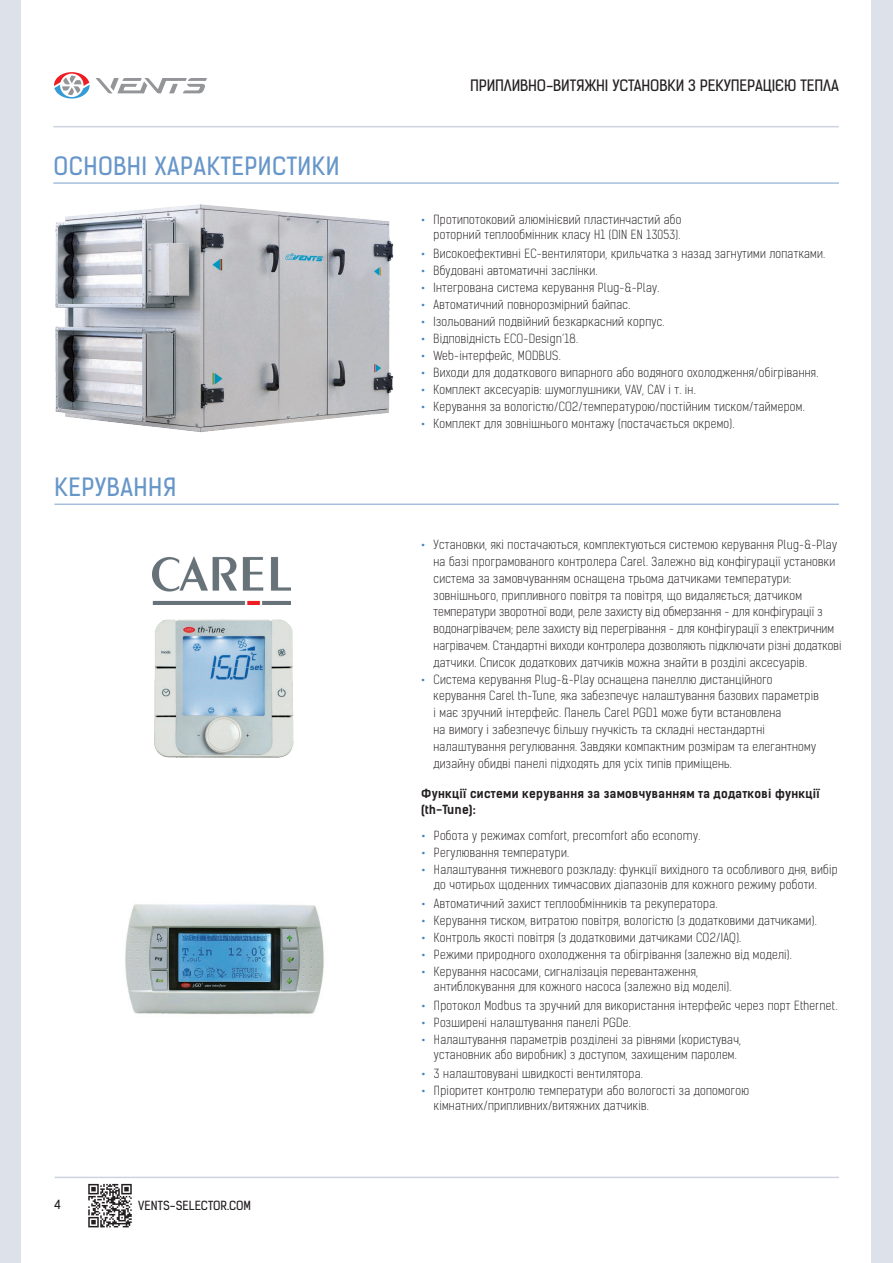
<style>
.page{position:relative;width:893px;height:1263px;background:#fff}
.page>*{position:absolute;margin:0;border:0;box-sizing:border-box;transform-origin:0 0}
.t1{font:24px "Kelson Sans Regular BG";letter-spacing:.02em;color:#6796c9}
.t2{font:15px "Kelson Sans Regular BG";letter-spacing:-.01em;color:#231f20}
.t3{font:12px/16.8px "Kelson Sans Light RU";letter-spacing:.025em;color:#231f20}
.t4{font:12px/16.5px "Kelson Sans Bold RU";letter-spacing:.025em;color:#231f20}
.t5{font:12px "Kelson Sans Regular BG";letter-spacing:.005em;color:#231f20}
.s1{font-family:"Kelson Sans";font-weight:700;color:#4185be}
</style>
<div class="page">
<hr style="left:55px;top:1177px;width:784px;height:1px;background:#cdd3df">
<hr style="left:53px;top:126px;width:786px;height:1px;background:#cdd3df">
<div style="left:872px;top:0;width:21px;height:1263px;background:#dce1ea"></div>
<div style="left:0;top:0;width:21px;height:1263px;background:#dce1ea"></div>
<svg style="left:96px;top:78px;width:111px;height:15px"></svg>
<svg style="left:54px;top:72px;width:36px;height:27px"></svg>
<svg style="left:88px;top:1183px;width:44px;height:45px"></svg>
<svg style="left:88px;top:1184px;width:44px;height:43px"></svg>
<hr style="left:53px;top:182px;width:786px;height:2px;background:#8aabd4">
<hr style="left:54px;top:504px;width:785px;height:1px;background:#8aabd4">
<img style="left:154px;top:619px;width:140px;height:139px">
<img style="left:153px;top:556px;width:138px;height:49px">
<img style="left:125px;top:904px;width:199px;height:111px">
<img style="left:55px;top:205px;width:339px;height:228px">
<h1 class="t1" style="left:53px;top:151px;width:288px">ОСНОВНІ ХАРАКТЕРИСТИКИ</h1>
<h1 class="t1" style="left:54px;top:472px;width:123px">КЕРУВАННЯ</h1>
<p class="t5" style="left:55px;top:1197px;width:8px">4</p>
<p class="t5" style="left:138px;top:1198px;width:114px">VENTS-SELECTOR.COM</p>
<p class="t2" style="left:470px;top:76px;width:370px">ПРИПЛИВНО-ВИТЯЖНІ УСТАНОВКИ З РЕКУПЕРАЦІЄЮ ТЕПЛА</p>
<p class="t3" style="left:421px;top:212px;width:262px;line-height:15px;text-align:right"><span class="s1">•</span> Протипотоковий алюмінієвий пластинчастий або роторний теплообмінник класу H1 (DIN EN 13053).</p>
<p class="t3" style="left:421px;top:245px;width:406px"><span class="s1">•</span> Високоефективні EC-вентилятори, крильчатка з назад загнутими лопатками.</p>
<p class="t3" style="left:421px;top:262px;width:178px"><span class="s1">•</span> Вбудовані автоматичні заслінки.</p>
<p class="t3" style="left:421px;top:279px;width:240px"><span class="s1">•</span> Інтегрована система керування Plug-&amp;-Play.</p>
<p class="t3" style="left:421px;top:296px;width:211px"><span class="s1">•</span> Автоматичний повнорозмірний байпас.</p>
<p class="t3" style="left:421px;top:313px;width:245px"><span class="s1">•</span> Ізольований подвійний безкаркасний корпус.</p>
<p class="t3" style="left:421px;top:330px;width:159px"><span class="s1">•</span> Відповідність ECO-Design’18.</p>
<p class="t3" style="left:421px;top:347px;width:141px"><span class="s1">•</span> Web-інтерфейс, MODBUS.</p>
<p class="t3" style="left:421px;top:364px;width:399px"><span class="s1">•</span> Виходи для додаткового випарного або водяного охолодження/обігрівання.</p>
<p class="t3" style="left:421px;top:381px;width:276px"><span class="s1">•</span> Комплект аксесуарів: шумоглушники, VAV, CAV і т. ін.</p>
<p class="t3" style="left:421px;top:398px;width:385px"><span class="s1">•</span> Керування за вологістю/CO2/температурою/постійним тиском/таймером.</p>
<p class="t3" style="left:421px;top:416px;width:315px"><span class="s1">•</span> Комплект для зовнішнього монтажу (постачається окремо).</p>
<p class="t3" style="left:433px;top:537px;width:409px;text-indent:-13px"><span class="s1">•</span> Установки, які постачаються, комплектуються системою керування Plug-&amp;-Play на базі програмованого контролера Carel. Залежно від конфігурації установки система за замовчуванням оснащена трьома датчиками температури: зовнішнього, припливного повітря та повітря, що видаляється; датчиком температури зворотної води, реле захисту від обмерзання - для конфігурації з водонагрівачем; реле захисту від перегрівання - для конфігурації з електричним нагрівачем. Стандартні виходи контролера дозволяють підключати різні додаткові датчики. Список додаткових датчиків можна знайти в розділі аксесуарів.</p>
<p class="t3" style="left:433px;top:671px;width:387px;text-indent:-13px"><span class="s1">•</span> Система керування Plug-&amp;-Play оснащена панеллю дистанційного керування Carel th-Tune, яка забезпечує налаштування базових параметрів і має зручний інтерфейс. Панель Carel PGD1 може бути встановлена<br>на вимогу і забезпечує більшу гнучкість та складні нестандартні налаштування регулювання. Завдяки компактним розмірам та елегантному дизайну обидві панелі підходять для усіх типів приміщень.</p>
<p class="t4" style="left:421px;top:785px;width:400px">Функції системи керування за замовчуванням та додаткові функції (th-Tune):</p>
<p class="t3" style="left:421px;top:827px;width:281px"><span class="s1">•</span> Робота у режимах comfort, precomfort або economy.</p>
<p class="t3" style="left:421px;top:844px;width:149px"><span class="s1">•</span> Регулювання температури.</p>
<p class="t3" style="left:434px;top:862px;width:405px;line-height:15px;text-indent:-13px"><span class="s1">•</span> Налаштування тижневого розкладу: функції вихідного та особливого дня, вибір до чотирьох щоденних тимчасових діапазонів для кожного режиму роботи.</p>
<p class="t3" style="left:421px;top:895px;width:298px"><span class="s1">•</span> Автоматичний захист теплообмінників та рекуператора.</p>
<p class="t3" style="left:421px;top:912px;width:397px"><span class="s1">•</span> Керування тиском, витратою повітря, вологістю (з додатковими датчиками).</p>
<p class="t3" style="left:421px;top:929px;width:322px"><span class="s1">•</span> Контроль якості повітря (з додатковими датчиками CO2/IAQ).</p>
<p class="t3" style="left:421px;top:946px;width:372px"><span class="s1">•</span> Режими природного охолодження та обігрівання (залежно від моделі).</p>
<p class="t3" style="left:434px;top:964px;width:299px;line-height:15px;text-indent:-13px"><span class="s1">•</span> Керування насосами, сигналізація перевантаження, антиблокування для кожного насоса (залежно від моделі).</p>
<p class="t3" style="left:421px;top:997px;width:418px"><span class="s1">•</span> Протокол Modbus та зручний для використання інтерфейс через порт Ethernet.</p>
<p class="t3" style="left:421px;top:1014px;width:211px"><span class="s1">•</span> Розширені налаштування панелі PGDe.</p>
<p class="t3" style="left:434px;top:1032px;width:308px;line-height:15px;text-indent:-13px"><span class="s1">•</span> Налаштування параметрів розділені за рівнями (користувач, установник або виробник) з доступом, захищеним паролем.</p>
<p class="t3" style="left:421px;top:1065px;width:223px"><span class="s1">•</span> 3 налаштовувані швидкості вентилятора.</p>
<p class="t3" style="left:434px;top:1083px;width:316px;line-height:15px;text-indent:-13px"><span class="s1">•</span> Пріоритет контролю температури або вологості за допомогою кімнатних/припливних/витяжних датчиків.</p>
</div>
